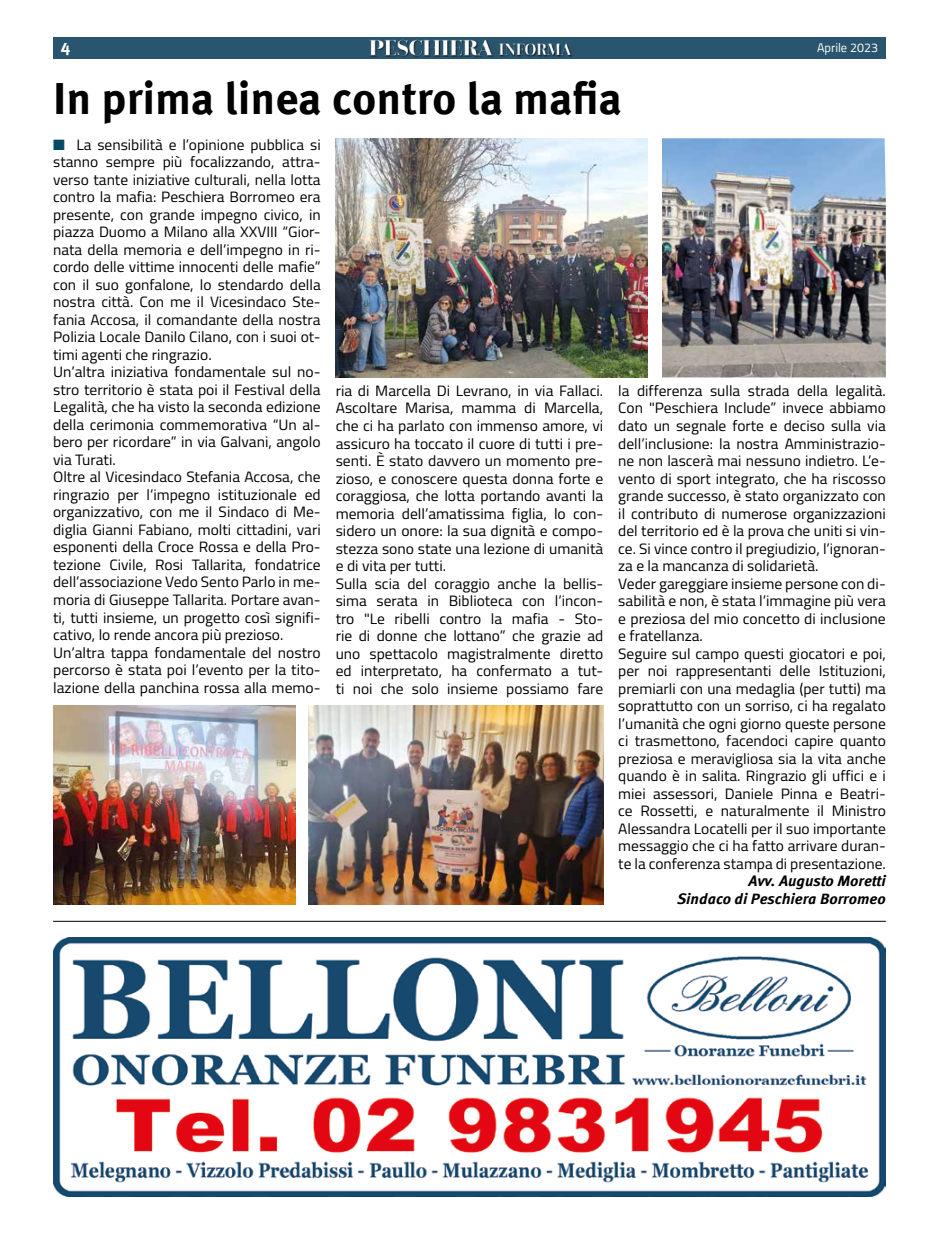
<style>
.page{position:relative;width:939px;height:1241px;background:#fff}
.page>*{position:absolute;margin:0;border:0;box-sizing:border-box;transform-origin:0 0}
.t1{font:700 45px "Meta Pro";color:#000}
.t2{font:700 17.5px "Meta Pro";color:#fff}
.t3{font:15px/17.5px "Titillium";color:#000}
.t4{font:15px/17.5px "Titillium";color:#000;scale:1.04 1}
.t5{font:italic 700 15px/17.5px "Meta Pro";color:#000;text-align:right}
.t6{font:12.5px "Titillium";color:#fff}
.s1{color:#074a63}
</style>
<div class="page">
<div style="left:53px;top:37px;width:833px;height:21px;background:#29556e"></div>
<img style="left:364px;top:39px;width:131px;height:20px">
<img style="left:498px;top:43px;width:77px;height:16px">
<img style="left:53px;top:937px;width:833px;height:259px">
<hr style="left:53px;top:920px;width:833px;height:1px;background:#000">
<img style="left:53px;top:705px;width:242px;height:199px">
<img style="left:336px;top:138px;width:312px;height:239px">
<img style="left:309px;top:705px;width:294px;height:199px">
<img style="left:662px;top:138px;width:224px;height:239px">
<p class="t2" style="left:61px;top:32px;width:11px">4</p>
<p class="t6" style="left:817px;top:38px;width:63px">Aprile 2023</p>
<h1 class="t1" style="left:53px;top:63px;width:570px">In prima linea contro la mafia</h1>
<p class="t3" style="left:53px;top:135px;width:269px"><span class="s1">■</span> La sensibilità e l’opinione pubblica si stanno sempre più focalizzando, attra&shy;verso tante iniziative culturali, nella lotta contro la mafia: Peschiera Borromeo era presente, con grande impegno civico, in piazza Duomo a Milano alla XXVIII “Gior&shy;nata della memoria e dell’impegno in ri&shy;cordo delle vittime innocenti delle mafie” con il suo gonfalone, lo stendardo della nostra città. Con me il Vicesindaco Ste&shy;fania Accosa, il comandante della nostra Polizia Locale Danilo Cilano, con i suoi ot&shy;timi agenti che ringrazio.<br>Un’altra iniziativa fondamentale sul no&shy;stro territorio è stata poi il Festival della Legalità, che ha visto la seconda edizione della cerimonia commemorativa “Un al&shy;bero per ricordare” in via Galvani, angolo via Turati.<br>Oltre al Vicesindaco Stefania Accosa, che ringrazio per l’impegno istituzionale ed organizzativo, con me il Sindaco di Me&shy;diglia Gianni Fabiano, molti cittadini, vari esponenti della Croce Rossa e della Pro&shy;tezione Civile, Rosi Tallarita, fondatrice dell’associazione Vedo Sento Parlo in me&shy;moria di Giuseppe Tallarita. Portare avan&shy;ti, tutti insieme, un progetto così signifi&shy;cativo, lo rende ancora più prezioso.<br>Un’altra tappa fondamentale del nostro percorso è stata poi l’evento per la tito&shy;lazione della panchina rossa alla memo-</p>
<p class="t4" style="left:336px;top:381px;width:259px">ria di Marcella Di Levrano, in via Fallaci.<br>Ascoltare Marisa, mamma di Marcella, che ci ha parlato con immenso amore, vi assicuro ha toccato il cuore di tutti i pre&shy;senti. È stato davvero un momento pre&shy;zioso, e conoscere questa donna forte e coraggiosa, che lotta portando avanti la memoria dell’amatissima figlia, lo con&shy;sidero un onore: la sua dignità e compo&shy;stezza sono state una lezione di umanità e di vita per tutti.<br>Sulla scia del coraggio anche la bellis&shy;sima serata in Biblioteca con l’incon&shy;tro "Le ribelli contro la mafia - Sto&shy;rie di donne che lottano” che grazie ad uno spettacolo magistralmente diretto ed interpretato, ha confermato a tut&shy;ti noi che solo insieme possiamo fare</p>
<p class="t3" style="left:618px;top:381px;width:269px">la differenza sulla strada della legalità.<br>Con "Peschiera Include” invece abbiamo dato un segnale forte e deciso sulla via dell’inclusione: la nostra Amministrazio&shy;ne non lascerà mai nessuno indietro. L’e&shy;vento di sport integrato, che ha riscosso grande successo, è stato organizzato con il contributo di numerose organizzazioni del territorio ed è la prova che uniti si vin&shy;ce. Si vince contro il pregiudizio, l’ignoran&shy;za e la mancanza di solidarietà.<br>Veder gareggiare insieme persone con di&shy;sabilità e non, è stata l’immagine più vera e preziosa del mio concetto di inclusione e fratellanza.<br>Seguire sul campo questi giocatori e poi, per noi rappresentanti delle Istituzioni, premiarli con una medaglia (per tutti) ma soprattutto con un sorriso, ci ha regalato l’umanità che ogni giorno queste persone ci trasmettono, facendoci capire quanto preziosa e meravigliosa sia la vita anche quando è in salita. Ringrazio gli uffici e i miei assessori, Daniele Pinna e Beatri&shy;ce Rossetti, e naturalmente il Ministro Alessandra Locatelli per il suo importante messaggio che ci ha fatto arrivare duran&shy;te la conferenza stampa di presentazione.</p>
<p class="t5" style="left:677px;top:871px;width:210px">Avv. Augusto Moretti<br>Sindaco di Peschiera Borromeo</p>
</div>
